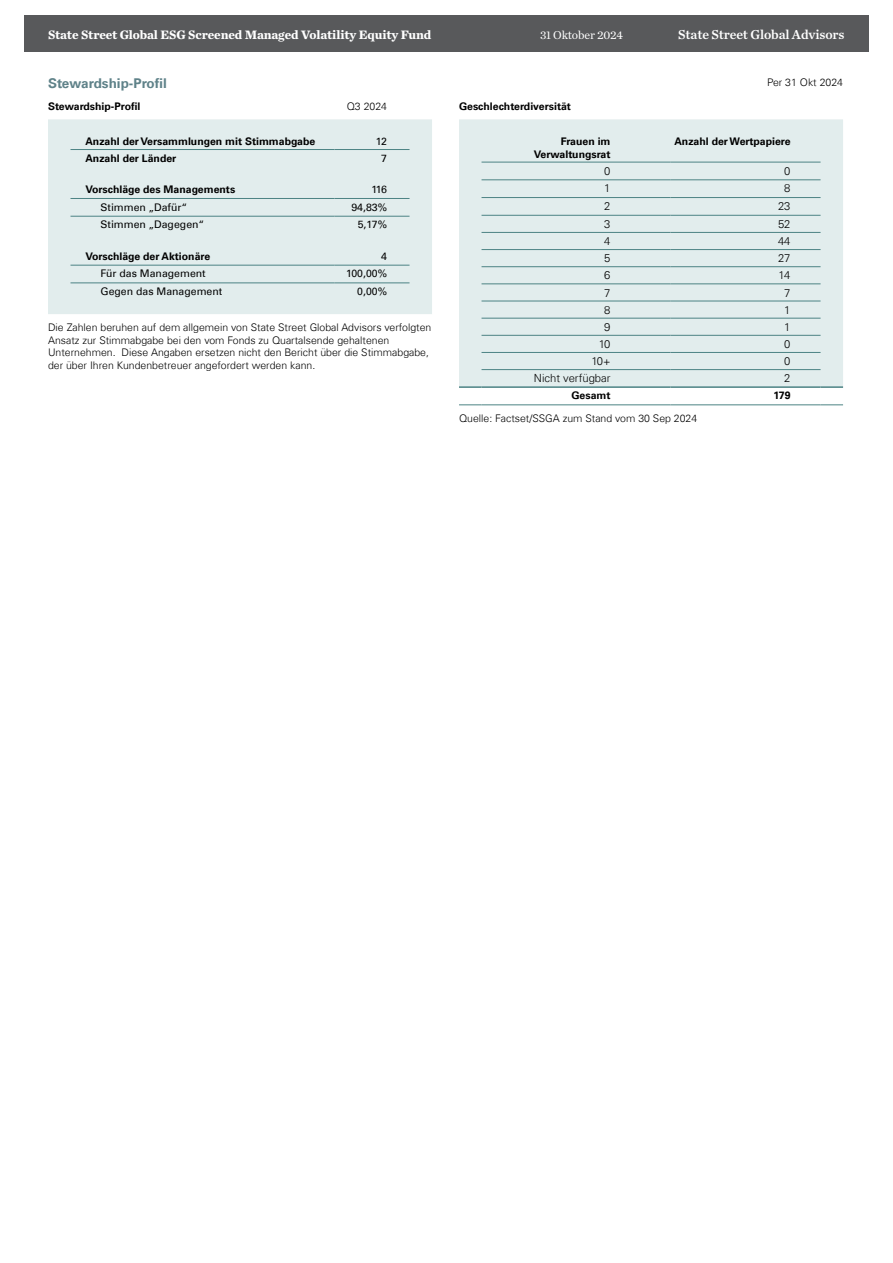
<style>
.page{position:relative;width:893px;height:1263px;background:#fff}
.page>*{position:absolute;margin:0;border:0;box-sizing:border-box;transform-origin:0 0}
.Factsheet_SSGA_Title_Back{font:13.5px "Chronicle Text G1 Semi";letter-spacing:-.01em;color:#fff}
.ESG_Caption{font:700 13.5px "Univers Com 65";color:#5f8289}
.Factsheet_Title_Back{font:700 12.75px "Chronicle Text G1";letter-spacing:-.01em;color:#fff}
.t1{font:12px "Chronicle Text G1";letter-spacing:-.01em;color:#fff}
.ESG_TD_Right{font:300 11.25px "Univers Com 45";color:#000}
.ESG_Text_7pt{font:300 10.5px/12.6px "Univers Com 45";color:#000}
.ESG_TH_Left{font:700 10.5px "Univers Com 65";color:#000}
.ESG_TD_Left{font:10.5px "Univers Com 55 Roman";color:#000}
.ESG_TH_Right{font:700 10.5px/12.6px "Univers Com 65";color:#000;text-align:right}
.ESG_Sub_Caption{font:700 10.5px "Univers Com 65";color:#000}
.ESG_TD_Right-2{font:10.5px "Univers Com 55 Roman";letter-spacing:-.025em;color:#000}
.ESG_Caption_Date{font:300 10.5px "Univers Com 45";color:#000}
</style>
<div class="page">
<div style="left:24px;top:15px;width:844px;height:36px;background:#58595b"></div>
<div style="left:48px;top:119px;width:384px;height:195px;background:#e2eded"></div>
<hr style="left:70px;top:149px;width:264px;height:1px;background:#4c8384">
<hr style="left:334px;top:149px;width:76px;height:1px;background:#4c8384">
<hr style="left:70px;top:198px;width:264px;height:1px;background:#4c8384">
<hr style="left:334px;top:198px;width:76px;height:1px;background:#4c8384">
<hr style="left:70px;top:216px;width:264px;height:1px;background:#4c8384">
<hr style="left:334px;top:216px;width:76px;height:1px;background:#4c8384">
<hr style="left:70px;top:265px;width:264px;height:1px;background:#4c8384">
<hr style="left:70px;top:282px;width:264px;height:1px;background:#4c8384">
<hr style="left:334px;top:265px;width:76px;height:1px;background:#4c8384">
<hr style="left:334px;top:282px;width:76px;height:1px;background:#4c8384">
<div style="left:459px;top:119px;width:384px;height:267px;background:#e2eded"></div>
<hr style="left:482px;top:162px;width:188px;height:1px;background:#4c8384">
<hr style="left:670px;top:162px;width:150px;height:1px;background:#4c8384">
<hr style="left:482px;top:179px;width:188px;height:1px;background:#4c8384">
<hr style="left:482px;top:197px;width:188px;height:1px;background:#4c8384">
<hr style="left:670px;top:179px;width:150px;height:1px;background:#4c8384">
<hr style="left:670px;top:197px;width:150px;height:1px;background:#4c8384">
<hr style="left:482px;top:215px;width:188px;height:1px;background:#4c8384">
<hr style="left:670px;top:215px;width:150px;height:1px;background:#4c8384">
<hr style="left:482px;top:232px;width:188px;height:1px;background:#4c8384">
<hr style="left:670px;top:232px;width:150px;height:1px;background:#4c8384">
<hr style="left:482px;top:249px;width:188px;height:1px;background:#4c8384">
<hr style="left:670px;top:249px;width:150px;height:1px;background:#4c8384">
<hr style="left:482px;top:266px;width:188px;height:1px;background:#4c8384">
<hr style="left:670px;top:266px;width:150px;height:1px;background:#4c8384">
<hr style="left:482px;top:283px;width:188px;height:1px;background:#4c8384">
<hr style="left:670px;top:283px;width:150px;height:1px;background:#4c8384">
<hr style="left:482px;top:301px;width:188px;height:1px;background:#4c8384">
<hr style="left:670px;top:301px;width:150px;height:1px;background:#4c8384">
<hr style="left:482px;top:318px;width:188px;height:1px;background:#4c8384">
<hr style="left:670px;top:318px;width:150px;height:1px;background:#4c8384">
<hr style="left:482px;top:335px;width:188px;height:1px;background:#4c8384">
<hr style="left:670px;top:335px;width:150px;height:1px;background:#4c8384">
<hr style="left:482px;top:352px;width:188px;height:1px;background:#4c8384">
<hr style="left:670px;top:352px;width:150px;height:1px;background:#4c8384">
<hr style="left:482px;top:369px;width:188px;height:1px;background:#4c8384">
<hr style="left:670px;top:369px;width:150px;height:1px;background:#4c8384">
<hr style="left:459px;top:386px;width:23px;height:2px;background:#4c8384">
<hr style="left:482px;top:386px;width:188px;height:2px;background:#4c8384">
<hr style="left:670px;top:386px;width:150px;height:2px;background:#4c8384">
<hr style="left:820px;top:386px;width:23px;height:2px;background:#4c8384">
<svg style="left:459px;top:404px;width:23px;height:1px"></svg>
<hr style="left:482px;top:404px;width:188px;height:1px;background:#4c8384">
<hr style="left:670px;top:404px;width:150px;height:1px;background:#4c8384">
<svg style="left:820px;top:404px;width:23px;height:1px"></svg>
<p class="Factsheet_Title_Back" style="left:48px;top:24px;width:385px">State Street Global ESG Screened Managed Volatility Equity Fund</p>
<p class="t1" style="left:540px;top:26px;width:85px">31 Oktober 2024</p>
<p class="Factsheet_SSGA_Title_Back" style="left:678px;top:24px;width:168px">State Street Global Advisors</p>
<p class="ESG_Caption" style="left:48px;top:75px;width:120px">Stewardship-Profil</p>
<p class="ESG_Caption_Date" style="left:767px;top:76px;width:77px">Per 31 Okt 2024</p>
<p class="ESG_Sub_Caption" style="left:48px;top:100px;width:94px">Stewardship-Profil</p>
<p class="ESG_Caption_Date" style="left:347px;top:100px;width:42px">Q3 2024</p>
<p class="ESG_TH_Left" style="left:86px;top:135px;width:231px">Anzahl der Versammlungen mit Stimmabgabe</p>
<p class="ESG_TD_Right-2" style="left:376px;top:135px;width:13px">12</p>
<p class="ESG_TH_Left" style="left:86px;top:152px;width:92px">Anzahl der Länder</p>
<p class="ESG_TD_Right-2" style="left:381px;top:152px;width:7px">7</p>
<p class="ESG_TH_Left" style="left:86px;top:183px;width:151px">Vorschläge des Managements</p>
<p class="ESG_TD_Right-2" style="left:371px;top:183px;width:17px">116</p>
<p class="ESG_TD_Left" style="left:100px;top:201px;width:88px">Stimmen „Dafür“</p>
<p class="ESG_TD_Right-2" style="left:351px;top:201px;width:37px">94,83%</p>
<p class="ESG_TD_Left" style="left:100px;top:218px;width:105px">Stimmen „Dagegen“</p>
<p class="ESG_TD_Right-2" style="left:358px;top:218px;width:31px">5,17%</p>
<p class="ESG_TH_Left" style="left:86px;top:250px;width:126px">Vorschläge der Aktionäre</p>
<p class="ESG_TD_Right-2" style="left:381px;top:249px;width:7px">4</p>
<p class="ESG_TD_Left" style="left:100px;top:267px;width:107px">Für das Management</p>
<p class="ESG_TD_Right-2" style="left:346px;top:267px;width:42px">100,00%</p>
<p class="ESG_TD_Left" style="left:100px;top:285px;width:123px">Gegen das Management</p>
<p class="ESG_TD_Right-2" style="left:357px;top:285px;width:31px">0,00%</p>
<p class="ESG_Text_7pt" style="left:48px;top:321px;width:385px">Die Zahlen beruhen auf dem allgemein von State Street Global Advisors verfolgten Ansatz zur Stimmabgabe bei den vom Fonds zu Quartalsende gehaltenen Unternehmen. Diese Angaben ersetzen nicht den Bericht über die Stimmabgabe, der über Ihren Kundenbetreuer angefordert werden kann.</p>
<p class="ESG_Sub_Caption" style="left:459px;top:100px;width:113px">Geschlechterdiversität</p>
<p class="ESG_TH_Right" style="left:534px;top:135px;width:78px">Frauen im<br>Verwaltungsrat</p>
<p class="ESG_TH_Right" style="left:674px;top:135px;width:118px">Anzahl der Wertpapiere</p>
<p class="ESG_TD_Right" style="left:604px;top:164px;width:8px">0</p>
<p class="ESG_TD_Right" style="left:784px;top:164px;width:8px">0</p>
<p class="ESG_TD_Right" style="left:604px;top:182px;width:8px">1</p>
<p class="ESG_TD_Right" style="left:784px;top:182px;width:8px">8</p>
<p class="ESG_TD_Right" style="left:604px;top:199px;width:8px">2</p>
<p class="ESG_TD_Right" style="left:778px;top:199px;width:14px">23</p>
<p class="ESG_TD_Right" style="left:604px;top:217px;width:8px">3</p>
<p class="ESG_TD_Right" style="left:778px;top:217px;width:14px">52</p>
<p class="ESG_TD_Right" style="left:604px;top:234px;width:8px">4</p>
<p class="ESG_TD_Right" style="left:778px;top:234px;width:14px">44</p>
<p class="ESG_TD_Right" style="left:604px;top:251px;width:8px">5</p>
<p class="ESG_TD_Right" style="left:778px;top:251px;width:14px">27</p>
<p class="ESG_TD_Right" style="left:604px;top:269px;width:8px">6</p>
<p class="ESG_TD_Right" style="left:779px;top:269px;width:13px">14</p>
<p class="ESG_TD_Right" style="left:604px;top:286px;width:8px">7</p>
<p class="ESG_TD_Right" style="left:784px;top:286px;width:8px">7</p>
<p class="ESG_TD_Right" style="left:604px;top:303px;width:8px">8</p>
<p class="ESG_TD_Right" style="left:784px;top:303px;width:8px">1</p>
<p class="ESG_TD_Right" style="left:604px;top:320px;width:8px">9</p>
<p class="ESG_TD_Right" style="left:784px;top:320px;width:8px">1</p>
<p class="ESG_TD_Right" style="left:599px;top:337px;width:13px">10</p>
<p class="ESG_TD_Right" style="left:784px;top:337px;width:8px">0</p>
<p class="ESG_TD_Right" style="left:591px;top:354px;width:21px">10+</p>
<p class="ESG_TD_Right" style="left:784px;top:354px;width:8px">0</p>
<p class="ESG_TD_Right" style="left:534px;top:371px;width:78px">Nicht verfügbar</p>
<p class="ESG_TD_Right" style="left:784px;top:371px;width:8px">2</p>
<p class="ESG_TH_Right" style="left:571px;top:389px;width:41px">Gesamt</p>
<p class="ESG_TH_Right" style="left:773px;top:389px;width:19px">179</p>
<p class="ESG_Text_7pt" style="left:459px;top:412px;width:240px">Quelle: Factset/SSGA zum Stand vom 30 Sep 2024</p>
</div>
